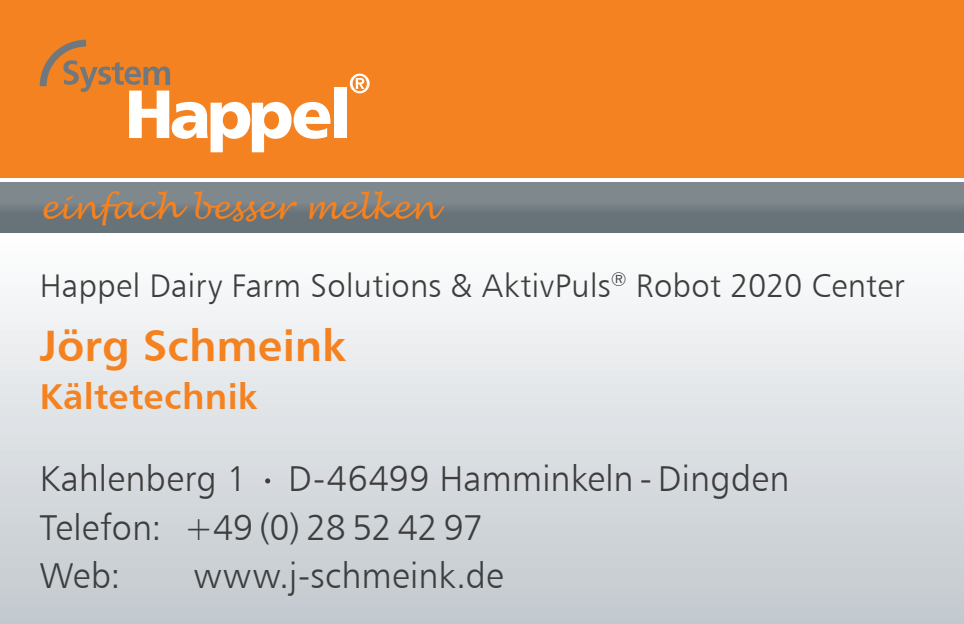
<style>
.page{position:relative;width:964px;height:624px;background:#fff}
.page>*{position:absolute;margin:0;border:0;box-sizing:border-box;transform-origin:0 0}
.t1{font:44px "Humanist 777 BT Bold B";color:#f58220}
.t2{font:36px/48px "Humanist 777 BT Light B";letter-spacing:.005em;color:#3e3e3f}
.t3{font:36px "Humanist 777 BT Bold B";letter-spacing:.01em;color:#f58220}
.t4{font:32.8px "Humanist 777 BT Light B";letter-spacing:.01em;color:#3e3e3f}
.t5{font:italic 32.4px "Lucida Handwriting";letter-spacing:-.005em;color:#f58220}
</style>
<div class="page">
<div style="left:0;top:232px;width:964px;height:392px;background:linear-gradient(to bottom,#fefefe,#c1c8cd)"></div>
<div style="left:0;top:183px;width:964px;height:49px;background:#737e84"></div>
<div style="left:0;top:0;width:964px;height:177px;background:#f58220"></div>
<div style="left:334px;top:87px;width:12px;height:51px;background:#fff"></div>
<svg style="left:40px;top:40px;width:290px;height:112px"></svg>
<svg style="left:350px;top:74px;width:20px;height:19px"></svg>
<svg style="left:265px;top:478px;width:5px;height:5px"></svg>
<p class="t5" style="left:40px;top:188px;width:398px">einfach besser melken</p>
<p class="t4" style="left:40px;top:265px;width:866px">Happel Dairy Farm Solutions &amp; AktivPuls<sup>®</sup> Robot 2020 Center</p>
<p class="t1" style="left:40px;top:318px;width:308px">Jörg Schmeink</p>
<p class="t3" style="left:40px;top:374px;width:219px">Kältetechnik</p>
<p class="t2" style="left:40px;top:454px;width:751px">Kahlenberg 1 D-46499 Hamminkeln - Dingden<br>Telefon: +49 (0) 28 52 42 97<br>Web:</p>
<p class="t2" style="left:194px;top:550px;width:311px">www.j-schmeink.de</p>
</div>
